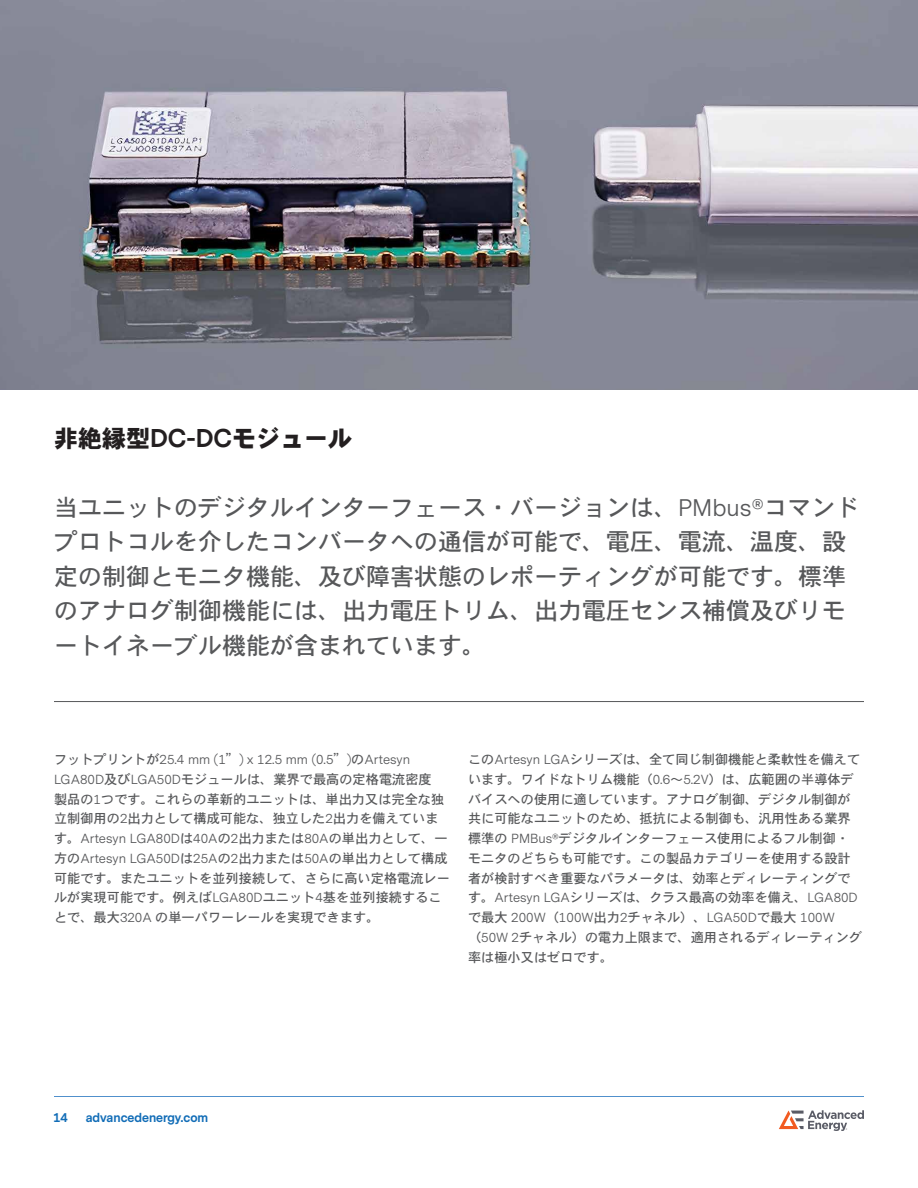
<style>
.page{position:relative;width:918px;height:1188px;background:#fff}
.page>*{position:absolute;margin:0;border:0;box-sizing:border-box;transform-origin:0 0}
.t1{font:24px/34.5px "DFHS Gothic W5 WIN RKSJ H";color:#57585a}
.t2{font:24px "DFHS Gothic W9 WIN RKSJ H";color:#231f20}
.t3{font:13.2px/19.8px "DFHS Gothic W5 WIN RKSJ H";color:#57585a}
.t4{font:13.2px/19.8px "Messina Sans";color:#57585a}
.t5{font:700 12px "Messina Sans";color:#126db7}
.s1{font-family:"Messina Sans";font-weight:700}
.s2{font-family:"Messina Sans"}
.s3{font-family:"DFHS Gothic W5 WIN RKSJ H"}
</style>
<div class="page">
<hr style="left:54px;top:1096px;width:810px;height:1px;background:#5090cc">
<svg style="left:779px;top:1110px;width:85px;height:21px"></svg>
<hr style="left:54px;top:701px;width:810px;height:1px;background:#57585a">
<img style="left:0;top:0;width:918px;height:390px">
<h1 class="t2" style="left:54px;top:426px;width:300px">非絶縁型<span class="s1">DC-DC</span>モジュール</h1>
<h1 class="t1" style="left:54px;top:490px;width:807px">当ユニットのデジタルインターフェース・バージョンは、<span class="s2">PMbus®</span>コマンドプロトコルを介したコンバータへの通信が可能で、電圧、電流、温度、設定の制御とモニタ機能、及び障害状態のレポーティングが可能です。標準のアナログ制御機能には、出力電圧トリム、出力電圧センス補償及びリモートイネーブル機能が含まれています。</h1>
<p class="t4" style="left:54px;top:750px;width:358px"><span class="s3">フットプリントが</span>25.4 mm (1<span class="s3">”</span>) x 12.5 mm (0.5<span class="s3">”</span>)<span class="s3">の</span>Artesyn</p>
<p class="t3" style="left:54px;top:769px;width:392px"><span class="s2">LGA80D</span>及び<span class="s2">LGA50D</span>モジュールは、業界で最高の定格電流密度製品の<span class="s2">1</span>つです。これらの革新的ユニットは、単出力又は完全な独立制御用の<span class="s2">2</span>出力として構成可能な、独立した<span class="s2">2</span>出力を備えていま</p>
<p class="t4" style="left:54px;top:829px;width:395px"><span class="s3">す。</span>Artesyn LGA80D<span class="s3">は</span>40A<span class="s3">の</span>2<span class="s3">出力または</span>80A<span class="s3">の単出力として、一方の</span>Artesyn LGA50D<span class="s3">は</span>25A<span class="s3">の</span>2<span class="s3">出力または</span>50A<span class="s3">の単出力として構成</span></p>
<p class="t3" style="left:54px;top:868px;width:397px">可能です。またユニットを並列接続して、さらに高い定格電流レールが実現可能です。例えば<span class="s2">LGA80D</span>ユニット<span class="s2">4</span>基を並列接続することで、最大<span class="s2">320A</span> の単一パワーレールを実現できます。</p>
<p class="t3" style="left:468px;top:750px;width:394px">この<span class="s2">Artesyn LGA</span>シリーズは、全て同じ制御機能と柔軟性を備えています。ワイドなトリム機能（<span class="s2">0.6</span>～<span class="s2">5.2V</span>）は、広範囲の半導体デバイスへの使用に適しています。アナログ制御、デジタル制御が共に可能なユニットのため、抵抗による制御も、汎用性ある業界標準の <span class="s2">PMBus®</span>デジタルインターフェース使用によるフル制御・モニタのどちらも可能です。この製品カテゴリーを使用する設計者が検討すべき重要なパラメータは、効率とディレーティングです。<span class="s2">Artesyn LGA</span>シリーズは、クラス最高の効率を備え、<span class="s2">LGA80D</span></p>
<p class="t4" style="left:468px;top:908px;width:368px"><span class="s3">で最大</span> 200W<span class="s3">（</span>100W<span class="s3">出力</span>2<span class="s3">チャネル）、</span>LGA50D<span class="s3">で最大</span> 100W</p>
<p class="t3" style="left:468px;top:927px;width:396px">（<span class="s2">50W 2</span>チャネル）の電力上限まで、適用されるディレーティング率は極小又はゼロです。</p>
<p class="t5" style="left:53px;top:1109px;width:16px">14</p>
<p class="t5" style="left:86px;top:1109px;width:124px">advancedenergy.com</p>
</div>
